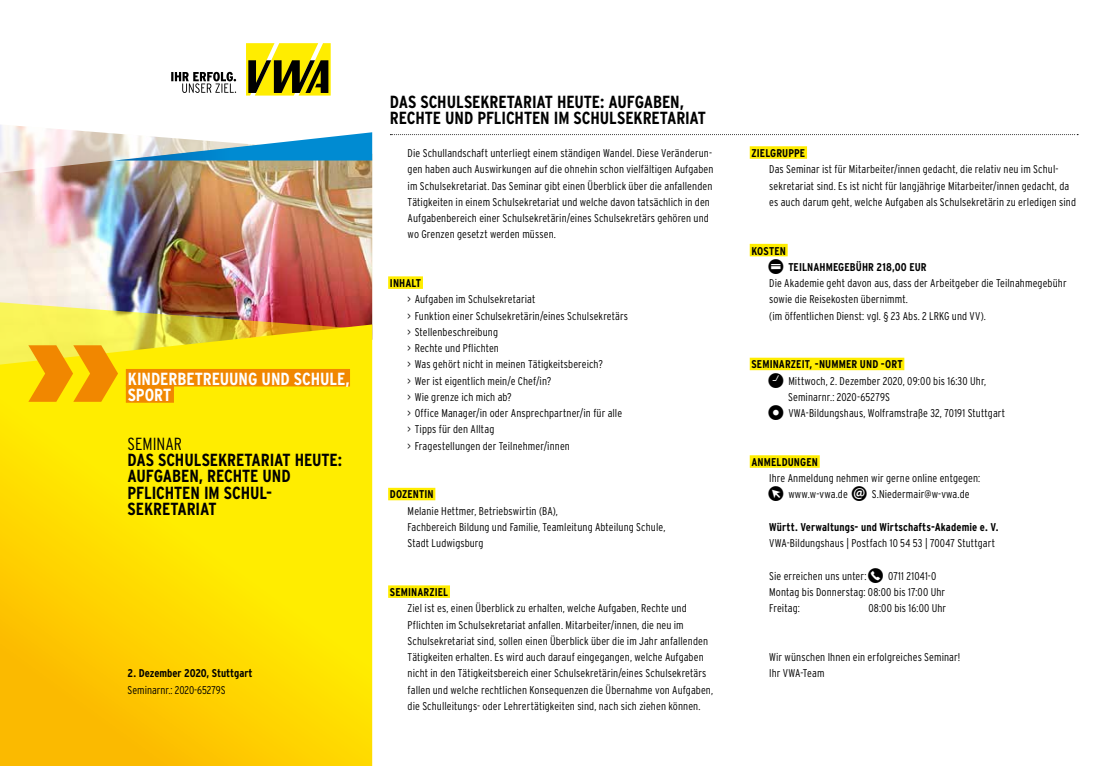
<style>
.page{position:relative;width:1106px;height:766px;background:#fff}
.page>*{position:absolute;margin:0;border:0;box-sizing:border-box;transform-origin:0 0}
.t1{font:700 17.5px/16.2px "Interstate Condensed";letter-spacing:-.005em;color:#000}
.t2{font:700 17.5px/16.2px "Interstate Condensed";color:#fff}
.t3{font:300 17.5px "Interstate Condensed";color:#000}
.t4{font:300 11.25px/16.2px "Interstate Condensed";letter-spacing:.005em;color:#000}
.t5{font:700 11.25px "Interstate Condensed";letter-spacing:.005em;color:#000}
</style>
<div class="page">
<img style="left:0;top:173px;width:372px;height:151px">
<svg style="left:0;top:324px;width:372px;height:441px"></svg>
<img style="left:0;top:302px;width:363px;height:99px">
<svg style="left:246px;top:43px;width:85px;height:52px"></svg>
<svg style="left:171px;top:72px;width:65px;height:21px"></svg>
<img style="left:0;top:125px;width:372px;height:48px">
<div style="left:126px;top:369px;width:224px;height:17px;background:#f18700"></div>
<div style="left:126px;top:385px;width:48px;height:17px;background:#f18700"></div>
<div style="left:388px;top:276px;width:35px;height:13px;background:#ffed00"></div>
<div style="left:388px;top:487px;width:47px;height:13px;background:#ffed00"></div>
<div style="left:388px;top:585px;width:62px;height:12px;background:#ffed00"></div>
<svg style="left:390px;top:134px;width:688px;height:1px"></svg>
<div style="left:749px;top:146px;width:58px;height:13px;background:#ffed00"></div>
<div style="left:749px;top:244px;width:38px;height:12px;background:#ffed00"></div>
<div style="left:749px;top:357px;width:155px;height:13px;background:#ffed00"></div>
<div style="left:749px;top:455px;width:70px;height:12px;background:#ffed00"></div>
<h1 class="t2" style="left:128px;top:370px;width:224px">KINDERBETREUUNG UND SCHULE,<br>SPORT</h1>
<h1 class="t3" style="left:128px;top:433px;width:56px">SEMINAR</h1>
<h1 class="t1" style="left:128px;top:451px;width:216px">DAS SCHULSEKRETARIAT HEUTE:<br>AUFGABEN, RECHTE UND<br>PFLICHTEN IM SCHUL-<br>SEKRETARIAT</h1>
<p class="t5" style="left:128px;top:667px;width:127px">2. Dezember 2020, Stuttgart</p>
<p class="t4" style="left:128px;top:681px;width:100px">Seminarnr.: 2020-65279S</p>
<h1 class="t1" style="left:390px;top:94px;width:318px">DAS SCHULSEKRETARIAT HEUTE: AUFGABEN,<br>RECHTE UND PFLICHTEN IM SCHULSEKRETARIAT</h1>
<p class="t4" style="left:407px;top:145px;width:307px">Die Schullandschaft unterliegt einem ständigen Wandel. Diese Veränderun&shy;gen haben auch Auswirkungen auf die ohnehin schon vielfältigen Aufgaben im Schulsekretariat. Das Seminar gibt einen Überblick über die anfallenden Tätigkeiten in einem Schulsekretariat und welche davon tatsächlich in den Aufgabenbereich einer Schulsekretärin/eines Schulsekretärs gehören und wo Grenzen gesetzt werden müssen.</p>
<p class="t5" style="left:390px;top:277px;width:33px">INHALT</p>
<p class="t4" style="left:407px;top:291px;width:222px">&gt; Aufgaben im Schulsekretariat<br>&gt; Funktion einer Schulsekretärin/eines Schulsekretärs &gt; Stellenbeschreibung<br>&gt; Rechte und Pflichten<br>&gt; Was gehört nicht in meinen Tätigkeitsbereich?<br>&gt; Wer ist eigentlich mein/e Chef/in?<br>&gt; Wie grenze ich mich ab?<br>&gt; Office Manager/in oder Ansprechpartner/in für alle &gt; Tipps für den Alltag<br>&gt; Fragestellungen der Teilnehmer/innen</p>
<p class="t5" style="left:390px;top:488px;width:45px">DOZENTIN</p>
<p class="t4" style="left:407px;top:502px;width:259px">Melanie Hettmer, Betriebswirtin (BA),<br>Fachbereich Bildung und Familie, Teamleitung Abteilung Schule,<br>Stadt Ludwigsburg</p>
<p class="t5" style="left:390px;top:585px;width:60px">SEMINARZIEL</p>
<p class="t4" style="left:407px;top:600px;width:307px">Ziel ist es, einen Überblick zu erhalten, welche Aufgaben, Rechte und Pflichten im Schulsekretariat anfallen. Mitarbeiter/innen, die neu im Schulsekretariat sind, sollen einen Überblick über die im Jahr anfallenden Tätigkeiten erhalten. Es wird auch darauf eingegangen, welche Aufgaben nicht in den Tätigkeitsbereich einer Schulsekretärin/eines Schulsekretärs fallen und welche rechtlichen Konsequenzen die Übernahme von Aufgaben, die Schulleitungs- oder Lehrertätigkeiten sind, nach sich ziehen können.</p>
<p class="t5" style="left:751px;top:147px;width:55px">ZIELGRUPPE</p>
<p class="t4" style="left:769px;top:161px;width:308px">Das Seminar ist für Mitarbeiter/innen gedacht, die relativ neu im Schul&shy;sekretariat sind. Es ist nicht für langjährige Mitarbeiter/innen gedacht, da es auch darum geht, welche Aufgaben als Schulsekretärin zu erledigen sind</p>
<p class="t5" style="left:751px;top:244px;width:36px">KOSTEN</p>
<p class="t5" style="left:788px;top:260px;width:140px">TEILNAHMEGEBÜHR 218,00 EUR</p>
<p class="t4" style="left:769px;top:275px;width:299px">Die Akademie geht davon aus, dass der Arbeitgeber die Teilnahmegebühr sowie die Reisekosten übernimmt.<br>(im öffentlichen Dienst: vgl. § 23 Abs. 2 LRKG und VV).</p>
<p class="t5" style="left:751px;top:358px;width:152px">SEMINARZEIT, -NUMMER UND -ORT</p>
<p class="t4" style="left:788px;top:372px;width:199px">Mittwoch, 2. Dezember 2020, 09:00 bis 16:30 Uhr,<br>Seminarnr.: 2020-65279S</p>
<p class="t4" style="left:769px;top:405px;width:237px">□ VWA-Bildungshaus, Wolframstraße 32, 70191 Stuttgart</p>
<p class="t5" style="left:751px;top:455px;width:68px">ANMELDUNGEN</p>
<p class="t4" style="left:788px;top:470px;width:193px;text-indent:-19px">Ihre Anmeldung nehmen wir gerne online entgegen: www.w-vwa.de</p>
<p class="t4" style="left:871px;top:486px;width:100px">S.Niedermair@w-vwa.de</p>
<p class="t5" style="left:769px;top:520px;width:231px">Württ. Verwaltungs- und Wirtschafts-Akademie e. V.</p>
<p class="t4" style="left:769px;top:535px;width:227px">VWA-Bildungshaus | Postfach 10 54 53 | 70047 Stuttgart</p>
<p class="t4" style="left:769px;top:567px;width:177px">Sie erreichen uns unter: ▼ 0711 21041-0<br>Montag bis Donnerstag: 08:00 bis 17:00 Uhr<br>Freitag:</p>
<p class="t4" style="left:868px;top:600px;width:79px">08:00 bis 16:00 Uhr</p>
<p class="t4" style="left:769px;top:648px;width:193px">Wir wünschen Ihnen ein erfolgreiches Seminar!<br>Ihr VWA-Team</p>
</div>
